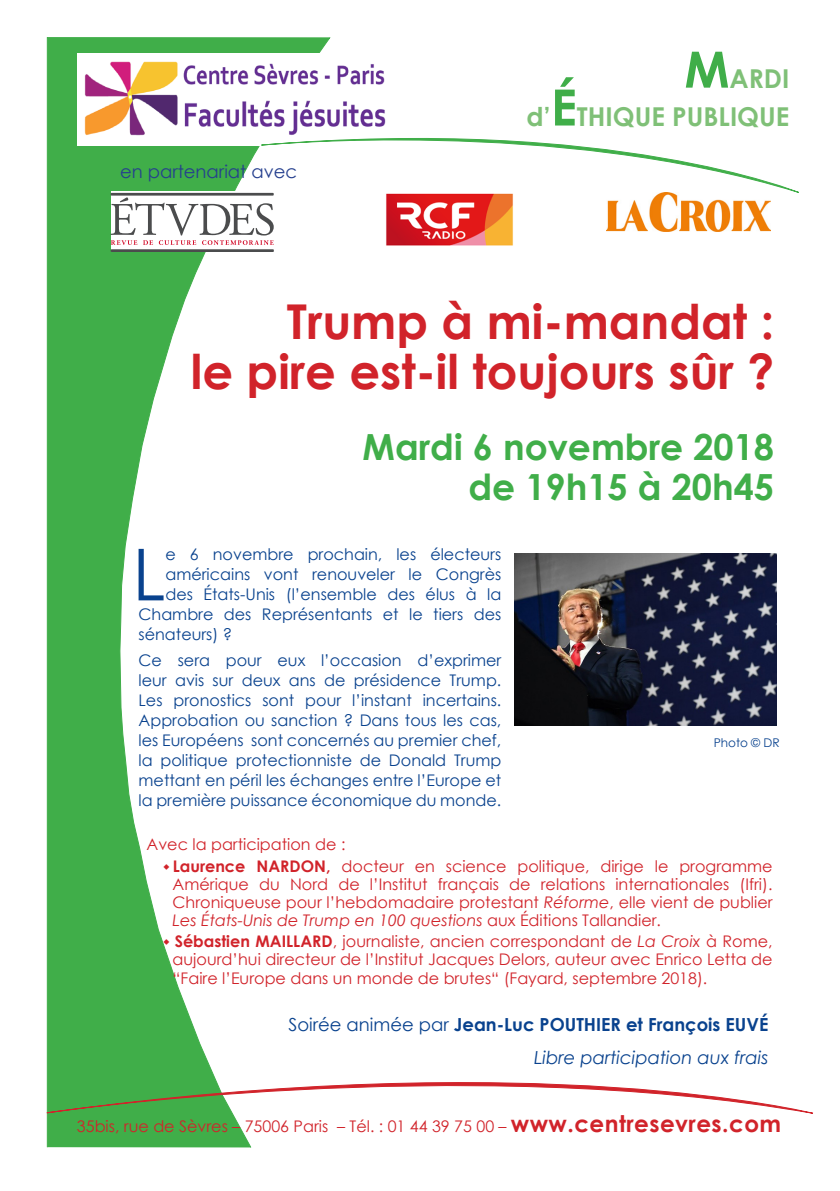
<style>
.page{position:relative;width:840px;height:1191px;background:#fff}
.page>*{position:absolute;margin:0;border:0;box-sizing:border-box;transform-origin:0 0}
.t1{font:71.6px "Century Gothic";color:#09428e}
.t2{font:700 48px "Century Gothic";color:#d1232a}
.t3{font:700 36px "Century Gothic";color:#40ae49}
.t4{font:700 26px "Century Gothic";color:#7fc077}
.t5{font:700 18px "Century Gothic";color:#09428e}
.t6{font:italic 18px "Century Gothic";color:#09428e}
.t7{font:18px "Century Gothic";color:#253f8e}
.t8{font:16px/18px "Century Gothic";color:#d1232a;text-align:justify}
.t9{font:16px/20px "Century Gothic";color:#09428e;text-align:justify}
.t10{font:12px "Century Gothic";color:#09428e}
.s1{font-size:50px;color:#40ae49}
.s2{font-weight:700}
.s3{font-style:italic}
.s4{font-weight:400}
.s5{font-weight:700;font-size:23px}
</style>
<div class="page">
<svg style="left:46px;top:37px;width:285px;height:1111px"></svg>
<img style="left:78px;top:54px;width:307px;height:91px">
<svg style="left:46px;top:1044px;width:767px;height:69px"></svg>
<div style="left:111px;top:191px;width:159px;height:61px;background:linear-gradient(to right,#fff,#fff)"></div>
<hr style="left:111px;top:249px;width:163px;height:3px;background:#4b4c4d">
<hr style="left:111px;top:193px;width:162px;height:3px;background:#4b4c4d">
<svg style="left:111px;top:197px;width:162px;height:48px"></svg>
<img style="left:514px;top:554px;width:262px;height:171px">
<img style="left:386px;top:193px;width:127px;height:53px">
<svg style="left:261px;top:116px;width:537px;height:77px"></svg>
<img style="left:606px;top:193px;width:164px;height:39px">
<svg style="left:164px;top:863px;width:5px;height:6px"></svg>
<svg style="left:164px;top:939px;width:25px;height:9px"></svg>
<p class="t7" style="left:120px;top:159px;width:178px">en partenariat avec</p>
<p class="t4" style="left:684px;top:58px;width:106px"><span class="s1">M</span>ARDI</p>
<p class="t4" style="left:526px;top:96px;width:264px">d’<span class="s1">É</span>THIQUE PUBLIQUE</p>
<p class="t2" style="left:287px;top:285px;width:488px">Trump à mi-mandat :</p>
<p class="t2" style="left:191px;top:335px;width:584px">le pire est-il toujours sûr ?</p>
<p class="t3" style="left:362px;top:420px;width:413px">Mardi 6 novembre 2018</p>
<p class="t3" style="left:468px;top:460px;width:307px">de 19h15 à 20h45</p>
<p class="t1" style="left:132px;top:524px;width:35px">L</p>
<p class="t9" style="left:165px;top:544px;width:337px">e 6 novembre prochain, les électeurs</p>
<p class="t9" style="left:165px;top:564px;width:337px">américains vont renouveler le Congrès</p>
<p class="t9" style="left:165px;top:584px;width:337px">des États-Unis (l’ensemble des élus à la</p>
<p class="t9" style="left:138px;top:604px;width:364px">Chambre des Représentants et le tiers des</p>
<p class="t9" style="left:138px;top:624px;width:95px">sénateurs) ?</p>
<p class="t9" style="left:138px;top:650px;width:364px">Ce sera pour eux l’occasion d’exprimer leur avis sur deux ans de présidence Trump.<br>Les pronostics sont pour l’instant incertains.<br>Approbation ou sanction ? Dans tous les cas, les Européens sont concernés au premier chef, la politique protectionniste de Donald Trump mettant en péril les échanges entre l’Europe et la première puissance économique du monde.</p>
<p class="t10" style="left:713px;top:734px;width:68px">Photo © DR</p>
<p class="t8" style="left:146px;top:835px;width:200px">Avec la participation de :</p>
<p class="t8" style="left:172px;top:856px;width:601px"><span class="s2">Laurence NARDON,</span> docteur en science politique, dirige le programme Amérique du Nord de l’Institut français de relations internationales (Ifri).<br>Chroniqueuse pour l’hebdomadaire protestant <span class="s3">Réforme</span>, elle vient de publier <span class="s3">Les États-Unis de Trump en 100 questions</span> aux Éditions Tallandier.</p>
<p class="t8" style="left:172px;top:932px;width:601px"><span class="s2">Sébastien MAILLARD</span>, journaliste, ancien correspondant de <span class="s3">La Croix</span> à Rome, aujourd’hui directeur de l’Institut Jacques Delors, auteur avec Enrico Letta de “Faire l’Europe dans un monde de brutes“ (Fayard, septembre 2018).</p>
<p class="t5" style="left:288px;top:1010px;width:481px"><span class="s4">Soirée animée par</span> Jean-Luc POUTHIER et François EUVÉ</p>
<p class="t6" style="left:534px;top:1044px;width:236px">Libre participation aux frais</p>
<p class="t8" style="left:77px;top:1116px;width:705px">35bis, rue de Sèvres – 75006 Paris – Tél. : 01 44 39 75 00 – <span class="s5">www.centresevres.com</span></p>
</div>
